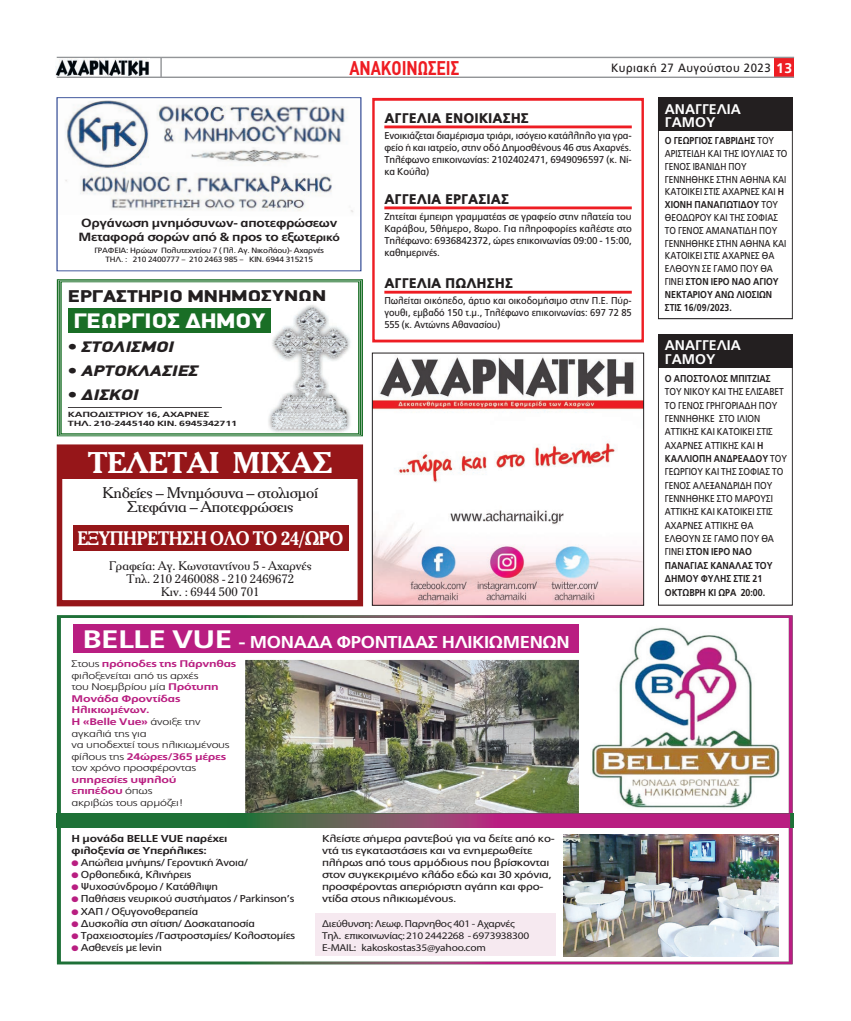
<style>
.page{position:relative;width:851px;height:1021px;background:#fff}
.page>*{position:absolute;margin:0;border:0;box-sizing:border-box;transform-origin:0 0}
.t1{font:700 29.4px "PF Cheltenham";letter-spacing:-.02em;color:#fff;scale:1.06 1}
.t2{font:900 21.2px "PF Din Display";color:#fff;scale:1.13 1}
.t3{font:700 20px "PF Din Text Condensed";color:#ee1d23}
.t4{font:700 19.2px "PF Cheltenham";letter-spacing:-.02em;color:#fff;scale:.89 1}
.t5{font:700 17.2px "PF Catalog";letter-spacing:-.02em;color:#fff;scale:1.25 1}
.t6{font:900 17.2px "PF Din Display";color:#231f20;scale:1.19 1}
.t7{font:italic 900 15.3px "PF Din Display";color:#231f20;scale:1.21 1}
.t8{font:15.2px/14.8px "PF Cheltenham";letter-spacing:-.02em;color:#231f20;text-align:center;scale:1.06 1}
.t9{font:900 14px "PF Catalog";color:#231f20;scale:.96 1}
.t10{font:700 14px/14px "PF Catalog";color:#fff}
.t11{font:12.2px/12.7px "PF Cheltenham";color:#231f20;text-align:center}
.t12{font:12px "PF Catalog";letter-spacing:.04em;color:#231f20;scale:.95 1}
.t13{font:700 11.9px/13.5px "PF Catalog";letter-spacing:-.02em;color:#231f20;scale:1.15 1}
.t14{font:10.1px "PF Catalog";letter-spacing:-.02em;color:#231f20;scale:1.12 1}
.t15{font:10.1px/12.1px "PF Catalog";letter-spacing:-.02em;color:#231f20;scale:1.19 1}
.t16{font:10.1px/12.1px "Myriad Pro";letter-spacing:-.02em;color:#231f20;scale:1.13 1}
.t17{font:700 10.1px/12.1px "PF Catalog";letter-spacing:-.02em;color:#231f20;scale:1.19 1}
.t18{font:10px/12px "PF Catalog";color:#231f20;text-align:justify}
.t19{font:10px/13.4px "PF Catalog";color:#231f20;scale:.88 1}
.t20{font:10px/12.8px "PF Catalog";color:#231f20;scale:.87 1}
.t21{font:10px/12px "PF Catalog";color:#231f20;text-align:justify;scale:.94 1}
.t22{font:700 10px "PF Catalog";color:#231f20;scale:.88 1}
.t23{font:300 9.6px/11.5px "PF Catalog";letter-spacing:-.02em;color:#231f20;scale:1.29 1}
.t24{font:700 9.6px/11.5px "PF Catalog";letter-spacing:-.02em;color:#b91e81;scale:1.29 1}
.t25{font:7.7px/9.1px "PF Catalog";letter-spacing:-.02em;color:#231f20;text-align:center;scale:1.1 1}
.t26{font:700 7.5px/9.3px "PF Catalog";letter-spacing:-.02em;color:#231f20;scale:1.44 1}
.s1{font-weight:700;font-size:14px;color:#fff}
.s2{font-size:10.6px}
.s3{font-size:25.2px}
.s4{font-weight:700;color:#b91e81}
.s5{font-weight:300;color:#231f20}
.s6{color:#b91e81}
.s7{font-weight:700}
</style>
<div class="page">
<div style="left:774px;top:57px;width:20px;height:20px;background:#ee1d23"></div>
<hr style="left:57px;top:57px;width:737px;height:1px;background:#939598">
<hr style="left:57px;top:77px;width:737px;height:1px;background:#939598">
<img style="left:56px;top:59px;width:93px;height:16px">
<hr style="left:160px;top:57px;width:2px;height:20px;background:#939598">
<svg style="left:57px;top:615px;width:735px;height:349px"></svg>
<img style="left:590px;top:624px;width:189px;height:189px">
<img style="left:563px;top:834px;width:215px;height:122px">
<img style="left:245px;top:660px;width:334px;height:153px">
<div style="left:57px;top:813px;width:737px;height:15px;background:#1e7137"></div>
<svg style="left:256px;top:813px;width:534px;height:15px;background:#993971"></svg>
<div style="left:73px;top:624px;width:506px;height:29px;background:#b91e81"></div>
<div style="left:316px;top:913px;width:240px;height:43px;background:#f6e9f0"></div>
<img style="left:65px;top:100px;width:289px;height:113px">
<div style="left:57px;top:97px;width:304px;height:174px;border:1px solid #253f8e"></div>
<hr style="left:384px;top:126px;width:247px;height:2px;background:#ee1d23">
<hr style="left:384px;top:206px;width:247px;height:3px;background:#ee1d23">
<hr style="left:384px;top:291px;width:247px;height:2px;background:#ee1d23">
<div style="left:372px;top:98px;width:272px;height:244px;border:3px solid #ee1d23"></div>
<div style="left:658px;top:336px;width:134px;height:269px;border:1px solid #231f20"></div>
<div style="left:658px;top:100px;width:134px;height:219px;border:1px solid #231f20"></div>
<div style="left:658px;top:334px;width:134px;height:33px;background:#231f20"></div>
<div style="left:658px;top:97px;width:134px;height:34px;background:#231f20"></div>
<svg style="left:56px;top:279px;width:307px;height:158px"></svg>
<div style="left:59px;top:280px;width:302px;height:155px;border:1px solid #196e26"></div>
<img style="left:230px;top:302px;width:127px;height:130px">
<hr style="left:68px;top:407px;width:154px;height:1px;background:#231f20">
<div style="left:68px;top:308px;width:203px;height:25px;background:#196e26"></div>
<div style="left:57px;top:444px;width:306px;height:162px;border:6px solid #961619"></div>
<div style="left:73px;top:525px;width:275px;height:25px;background:#961619"></div>
<div style="left:57px;top:448px;width:306px;height:31px;background:#961619"></div>
<img style="left:374px;top:357px;width:267px;height:246px">
<h3 class="t3" style="left:349px;top:56px;width:111px">ΑΝΑΚΟΙΝΩΣΕΙΣ</h3>
<p class="t12" style="left:611px;top:61px;width:192px">Κυριακή 27 Αυγούστου 2023 <span class="s1">13</span></p>
<p class="t13" style="left:78px;top:216px;width:229px">Οργάνωση µνηµόσυνων- αποτεφρώσεων<br>Μεταφορά σορών από &amp; προς το εξωτε<span class="s2">ρικό</span></p>
<p class="t25" style="left:94px;top:246px;width:210px">ΓΡΑΦΕΙΑ: Ηρώων Πολυτεχνείου 7 ( Πλ. Αγ. Νικολάου)- Αχαρνές<br>ΤΗΛ. : 210 2400777 – 210 2463 985 – ΚΙΝ. 6944 315215</p>
<h3 class="t6" style="left:68px;top:285px;width:218px">ΕΡΓΑΣΤΗΡΙΟ ΜΝΗΜΟΣΥΝΩΝ</h3>
<h3 class="t7" style="left:68px;top:337px;width:89px">• ΣΤΟΛΙΣΜΟΙ</h3>
<h3 class="t7" style="left:68px;top:361px;width:109px">• ΑΡΤΟΚΛΑΣΙΕΣ</h3>
<h3 class="t7" style="left:68px;top:385px;width:60px">• ∆ΙΣΚΟΙ</h3>
<p class="t26" style="left:68px;top:409px;width:119px">ΚΑΠΟ∆ΙΣΤΡΙΟΥ 16, ΑΧΑΡΝΕΣ<br>ΤΗΛ. 210-2445140 ΚΙΝ. 6945342711</p>
<h2 class="t2" style="left:73px;top:308px;width:171px">ΓΕΩΡΓΙΟΣ ∆ΗΜΟΥ</h2>
<h1 class="t1" style="left:88px;top:445px;width:232px">ΤΕΛΕΤΑΙ ΜΙΧΑΣ</h1>
<h3 class="t8" style="left:103px;top:484px;width:205px">Κηδείες – Μνηµόσυνα – στολισµοί<br>Στεφάνια – Αποτεφρώσεις</h3>
<h3 class="t4" style="left:77px;top:527px;width:300px">ΕΞΥΠΗΡΕΤΗΣΗ ΟΛΟ ΤΟ 24/ΩΡΟ</h3>
<p class="t11" style="left:109px;top:559px;width:204px">Γραφεία: Αγ. Κωνσταντίνου 5 - Αχαρνές<br>Τηλ. 210 2460088 - 210 2469672<br>Κιν. : 6944 500 701</p>
<h3 class="t9" style="left:384px;top:110px;width:152px">ΑΓΓΕΛΙΑ ΕΝΟΙΚΙΑΣΗΣ</h3>
<p class="t18" style="left:384px;top:129px;width:249px">Ενοικιάζεται διαµέρισµα τριάρι, ισόγειο κατάλληλο για γρα&shy;φείο ή και ιατρείο, στην οδό ∆ηµοσθένους 46 στις Αχαρνές.<br>Τηλέφωνο επικοινωνίας: 2102402471, 6949096597 (κ. Νί&shy;κα Κούλα)</p>
<h3 class="t9" style="left:384px;top:190px;width:131px">ΑΓΓΕΛΙΑ ΕΡΓΑΣΙΑΣ</h3>
<p class="t18" style="left:384px;top:210px;width:249px">Ζητείται έµπειρη γραµµατέας σε γραφείο στην πλατεία του Καράβου, 5θήµερο, 8ωρο. Για πληροφορίες καλέστε στο Τηλέφωνο: 6936842372, ώρες επικοινωνίας 09:00 - 15:00, καθηµερινές.</p>
<h3 class="t9" style="left:384px;top:275px;width:135px">ΑΓΓΕΛΙΑ ΠΩΛΗΣΗΣ</h3>
<p class="t21" style="left:384px;top:295px;width:265px">Πωλείται οικόπεδο, άρτιο και οικοδοµήσιµο στην Π.Ε. Πύρ&shy;γουθι, εµβαδό 150 τ.µ., Τηλέφωνο επικοινωνίας: 697 72 85<br>555 (κ. Αντώνης Αθανασίου)</p>
<h3 class="t5" style="left:82px;top:631px;width:391px"><span class="s3">BELLE VUE</span> - ΜΟΝΑ∆Α ΦΡΟΝΤΙ∆ΑΣ ΗΛΙΚΙΩΜΕΝΩΝ</h3>
<p class="t23" style="left:72px;top:658px;width:129px">Στους <span class="s4">πρόποδες της Πάρνηθας </span>φιλοξενείται από τις αρχές<br>του Νοεµβρίου µία <span class="s4">Πρότυπη<br>Μονάδα Φροντίδας<br>Ηλικιωµένων.<br>Η «Belle Vue»</span> άνοιξε την αγκαλιά της για<br>να υποδεχτεί τους ηλικιωµένους φίλους της <span class="s4">24ώρες/365 µέρες </span>τον χρόνο προσφέροντας</p>
<p class="t24" style="left:72px;top:773px;width:88px">υπηρεσίες υψηλού επιπέδου <span class="s5">όπως ακριβώς τους αρµόζει!</span></p>
<p class="t17" style="left:72px;top:832px;width:132px">Η µονάδα BELLE VUE παρέχει φιλοξενία σε Υπερήλικες:</p>
<p class="t14" style="left:72px;top:856px;width:159px"><span class="s6">●</span> Απώλεια µνήµης/ Γεροντική Άνοια/</p>
<p class="t14" style="left:72px;top:869px;width:109px"><span class="s6">●</span> Ορθοπεδικά, Κλινήρεις</p>
<p class="t14" style="left:72px;top:881px;width:132px"><span class="s6">●</span> Ψυχοσύνδροµο / Κατάθλιψη</p>
<p class="t14" style="left:72px;top:893px;width:200px"><span class="s6">●</span> Παθήσεις νευρικού συστήµατος / Parkinson’s</p>
<p class="t14" style="left:72px;top:905px;width:115px"><span class="s6">●</span> ΧΑΠ / Οξυγονοθεραπεία</p>
<p class="t14" style="left:72px;top:917px;width:165px"><span class="s6">●</span> ∆υσκολία στη σίτιση/ ∆οσκαταποσία</p>
<p class="t14" style="left:72px;top:929px;width:201px"><span class="s6">●</span> Τραχειοστοµίες /Γαστροστσµίες/ Κολοστοµίες</p>
<p class="t14" style="left:72px;top:941px;width:82px"><span class="s6">●</span> Ασθενείς µε levin</p>
<p class="t15" style="left:322px;top:832px;width:197px">Κλείστε σήµερα ραντεβού για να δείτε από κο&shy;ντά τις εγκαταστάσεις και να ενηµερωθείτε πλήρως από τους αρµόδιους που βρίσκονται στον συγκεκριµένο κλάδο εδώ και 30 χρόνια, προσφέροντας απεριόριστη αγάπη και φρο&shy;ντίδα στους ηλικιωµένους.</p>
<p class="t16" style="left:322px;top:917px;width:185px">Διεύθυνση: Λεωφ. Παρνηθος 401 - Αχαρνές<br>Τηλ. επικοινωνίας: 210 2442268 - 6973938300<br>E-MAIL: kakoskostas35@yahoo.com</p>
<h3 class="t10" style="left:664px;top:102px;width:78px;line-height:13.5px">ΑΝΑΓΓΕΛΙΑ<br>ΓΑΜΟΥ</h3>
<p class="t20" style="left:664px;top:134px;width:142px"><span class="s7">Ο ΓΕΩΡΓΙΟΣ ΓΑΒΡΙ∆ΗΣ</span> ΤΟΥ<br>ΑΡΙΣΤΕΙ∆Η ΚΑΙ ΤΗΣ ΙΟΥΛΙΑΣ ΤΟ<br>ΓΕΝΟΣ ΙΒΑΝΙ∆Η ΠΟΥ<br>ΓΕΝΝΗΘΗΚΕ ΣΤΗΝ ΑΘΗΝΑ ΚΑΙ<br>ΚΑΤΟΙΚΕΙ ΣΤΙΣ ΑΧΑΡΝΕΣ ΚΑΙ <span class="s7">Η<br>ΧΙΟΝΗ ΠΑΝΑΓΙΩΤΙ∆ΟΥ</span> ΤΟΥ<br>ΘΕΟ∆ΩΡΟΥ ΚΑΙ ΤΗΣ ΣΟΦΙΑΣ<br>ΤΟ ΓΕΝΟΣ ΑΜΑΝΑΤΙ∆Η ΠΟΥ<br>ΓΕΝΝΗΘΗΚΕ ΣΤΗΝ ΑΘΗΝΑ ΚΑΙ<br>ΚΑΤΟΙΚΕΙ ΣΤΙΣ ΑΧΑΡΝΕΣ ΘΑ<br>ΕΛΘΟΥΝ ΣΕ ΓΑΜΟ ΠΟΥ ΘΑ<br>ΓΙΝΕΙ <span class="s7">ΣΤΟΝ ΙΕΡΟ ΝΑΟ ΑΓΙΟΥ<br>ΝΕΚΤΑΡΙΟΥ ΑΝΩ ΛΙΟΣΙΩΝ<br>ΣΤΙΣ 16/09/2023.</span></p>
<h3 class="t10" style="left:664px;top:338px;width:78px">ΑΝΑΓΓΕΛΙΑ<br>ΓΑΜΟΥ</h3>
<p class="t22" style="left:664px;top:372px;width:122px">Ο ΑΠΟΣΤΟΛΟΣ ΜΠΙΤΖΙΑΣ</p>
<p class="t19" style="left:664px;top:385px;width:140px">ΤΟΥ ΝΙΚΟΥ ΚΑΙ ΤΗΣ ΕΛΙΣΑΒΕΤ<br>ΤΟ ΓΕΝΟΣ ΓΡΗΓΟΡΙΑ∆Η ΠΟΥ<br>ΓΕΝΝΗΘΗΚΕ ΣΤΟ ΙΛΙΟΝ<br>ΑΤΤΙΚΗΣ ΚΑΙ ΚΑΤΟΙΚΕΙ ΣΤΙΣ<br>ΑΧΑΡΝΕΣ ΑΤΤΙΚΗΣ ΚΑΙ <span class="s7">Η<br>ΚΑΛΛΙΟΠΗ ΑΝ∆ΡΕΑ∆ΟΥ</span> ΤΟΥ<br>ΓΕΩΡΓΙΟΥ ΚΑΙ ΤΗΣ ΣΟΦΙΑΣ ΤΟ<br>ΓΕΝΟΣ ΑΛΕΞΑΝ∆ΡΙ∆Η ΠΟΥ<br>ΓΕΝΝΗΘΗΚΕ ΣΤΟ ΜΑΡΟΥΣΙ<br>ΑΤΤΙΚΗΣ ΚΑΙ ΚΑΤΟΙΚΕΙ ΣΤΙΣ<br>ΑΧΑΡΝΕΣ ΑΤΤΙΚΗΣ ΘΑ<br>ΕΛΘΟΥΝ ΣΕ ΓΑΜΟ ΠΟΥ ΘΑ<br>ΓΙΝΕΙ <span class="s7">ΣΤΟΝ ΙΕΡΟ ΝΑΟ<br>ΠΑΝΑΓΙΑΣ ΚΑΝΑΛΑΣ ΤΟΥ ∆ΗΜΟΥ ΦΥΛΗΣ ΣΤΙΣ 21<br>ΟΚΤΩΒΡΗ ΚΙ ΩΡΑ 20:00.</span></p>
</div>
